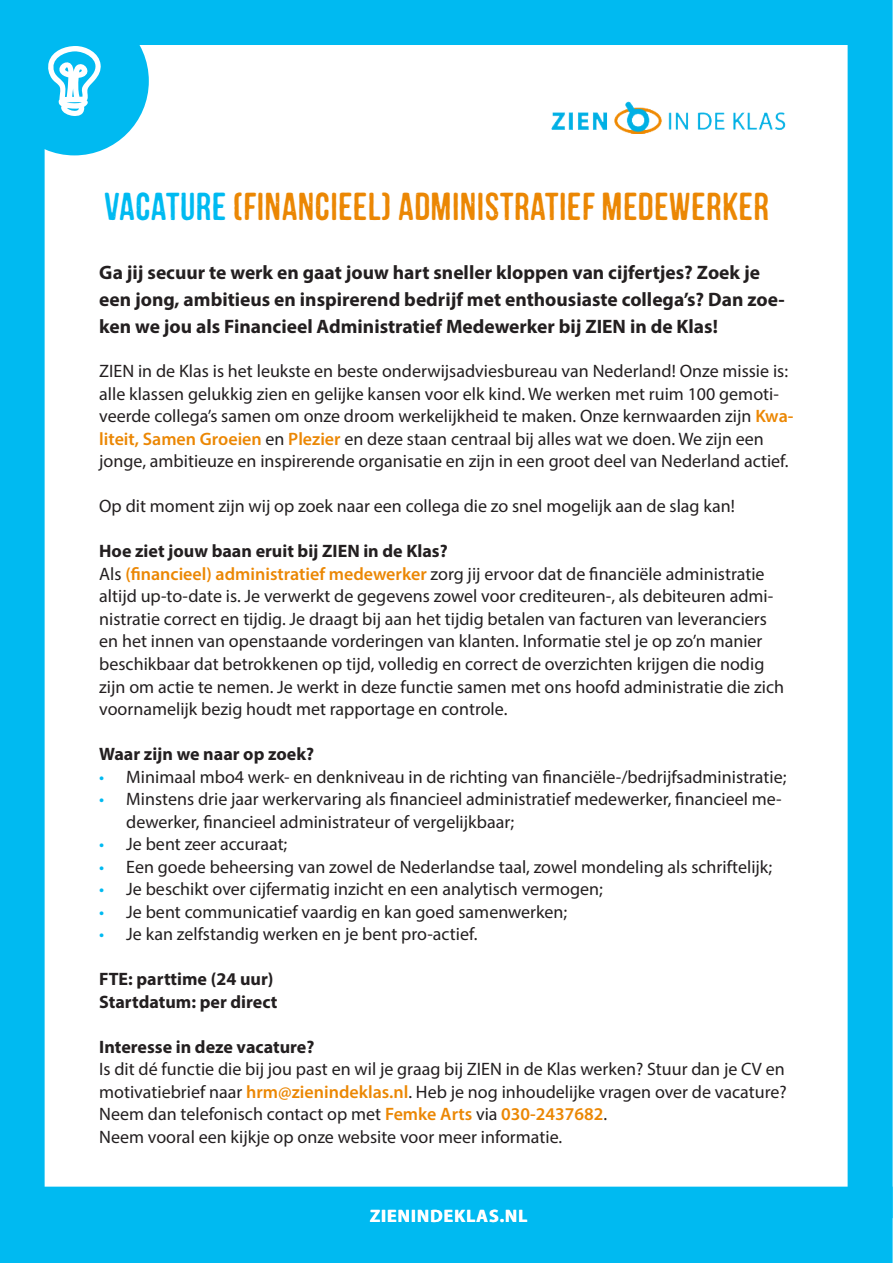
<style>
.page{position:relative;width:893px;height:1263px;background:#fff}
.page>*{position:absolute;margin:0;border:0;box-sizing:border-box;transform-origin:0 0}
.vraag{font:39px "Mocha Mattari";letter-spacing:.01em;color:#eb8704}
.t1{font:700 19.5px/27px "Myriad Pro";color:#231f20}
.t2{font:18px/22.5px "Myriad Pro";color:#231f20}
.t3{font:700 18px "Myriad Pro";color:#231f20}
.www{font:700 18px "Myriad Pro";letter-spacing:.05em;color:#fff}
.s1{color:#00baf1}
.s2{font-weight:600;color:#eb8704}
</style>
<div class="page">
<div style="left:0;top:1186px;width:893px;height:32px;background:#00baf1"></div>
<div style="left:0;top:0;width:893px;height:1263px;border:45px solid #00baf1"></div>
<img style="left:551px;top:102px;width:234px;height:32px">
<div style="left:0;top:7px;width:149px;height:148px;background:#00baf1;border-radius:50%"></div>
<svg style="left:48px;top:46px;width:53px;height:70px"></svg>
<p class="vraag" style="left:104px;top:185px;width:666px"><span class="s1">VACATURE</span> (FINANCIEEL) ADMINISTRATIEF MEDEWERKER</p>
<p class="t1" style="left:99px;top:259px;width:687px">Ga jij secuur te werk en gaat jouw hart sneller kloppen van cijfertjes? Zoek je een jong, ambitieus en inspirerend bedrijf met enthousiaste collega’s? Dan zoe&shy;ken we jou als Financieel Administratief Medewerker bij ZIEN in de Klas!</p>
<p class="t2" style="left:99px;top:360px;width:696px">ZIEN in de Klas is het leukste en beste onderwijsadviesbureau van Nederland! Onze missie is: alle klassen gelukkig zien en gelijke kansen voor elk kind. We werken met ruim 100 gemoti&shy;veerde collega’s samen om onze droom werkelijkheid te maken. Onze kernwaarden zijn <span class="s2">Kwa&shy;liteit, Samen Groeien</span> en <span class="s2">Plezier</span> en deze staan centraal bij alles wat we doen. We zijn een jonge, ambitieuze en inspirerende organisatie en zijn in een groot deel van Nederland actief.</p>
<p class="t2" style="left:99px;top:495px;width:637px">Op dit moment zijn wij op zoek naar een collega die zo snel mogelijk aan de slag kan!</p>
<p class="t3" style="left:99px;top:540px;width:350px">Hoe ziet jouw baan eruit bij ZIEN in de Klas?</p>
<p class="t2" style="left:99px;top:562px;width:686px">Als <span class="s2">(financieel) administratief medewerker</span> zorg jij ervoor dat de financiële administratie altijd up-to-date is. Je verwerkt de gegevens zowel voor crediteuren-, als debiteuren admi&shy;nistratie correct en tijdig. Je draagt bij aan het tijdig betalen van facturen van leveranciers en het innen van openstaande vorderingen van klanten. Informatie stel je op zo’n manier beschikbaar dat betrokkenen op tijd, volledig en correct de overzichten krijgen die nodig zijn om actie te nemen. Je werkt in deze functie samen met ons hoofd administratie die zich voornamelijk bezig houdt met rapportage en controle.</p>
<p class="t3" style="left:99px;top:742px;width:216px">Waar zijn we naar op zoek?</p>
<p class="t2" style="left:99px;top:765px;width:689px"><span class="s1">•</span> Minimaal mbo4 werk- en denkniveau in de richting van financiële-/bedrijfsadministratie;</p>
<p class="t2" style="left:126px;top:787px;width:657px;text-indent:-27px"><span class="s1">•</span> Minstens drie jaar werkervaring als financieel administratief medewerker, financieel me&shy;dewerker, financieel administrateur of vergelijkbaar;</p>
<p class="t2" style="left:99px;top:832px;width:190px"><span class="s1">•</span> Je bent zeer accuraat;</p>
<p class="t2" style="left:99px;top:855px;width:674px"><span class="s1">•</span> Een goede beheersing van zowel de Nederlandse taal, zowel mondeling als schriftelijk;</p>
<p class="t2" style="left:99px;top:877px;width:505px"><span class="s1">•</span> Je beschikt over cijfermatig inzicht en een analytisch vermogen;</p>
<p class="t2" style="left:99px;top:900px;width:470px"><span class="s1">•</span> Je bent communicatief vaardig en kan goed samenwerken;</p>
<p class="t2" style="left:99px;top:922px;width:380px"><span class="s1">•</span> Je kan zelfstandig werken en je bent pro-actief.</p>
<p class="t3" style="left:99px;top:967px;width:176px">FTE: parttime (24 uur)</p>
<p class="t3" style="left:99px;top:990px;width:180px">Startdatum: per direct</p>
<p class="t3" style="left:99px;top:1035px;width:217px">Interesse in deze vacature?</p>
<p class="t2" style="left:99px;top:1057px;width:689px;text-align:justify">Is dit dé functie die bij jou past en wil je graag bij ZIEN in de Klas werken? Stuur dan je CV en motivatiebrief naar <span class="s2">hrm@zienindeklas.nl</span>. Heb je nog inhoudelijke vragen over de vacature?<br>Neem dan telefonisch contact op met <span class="s2">Femke Arts</span> via <span class="s2">030-2437682</span>.</p>
<p class="t2" style="left:99px;top:1125px;width:464px">Neem vooral een kijkje op onze website voor meer informatie.</p>
<p class="www" style="left:370px;top:1205px;width:159px">ZIENINDEKLAS.NL</p>
</div>
